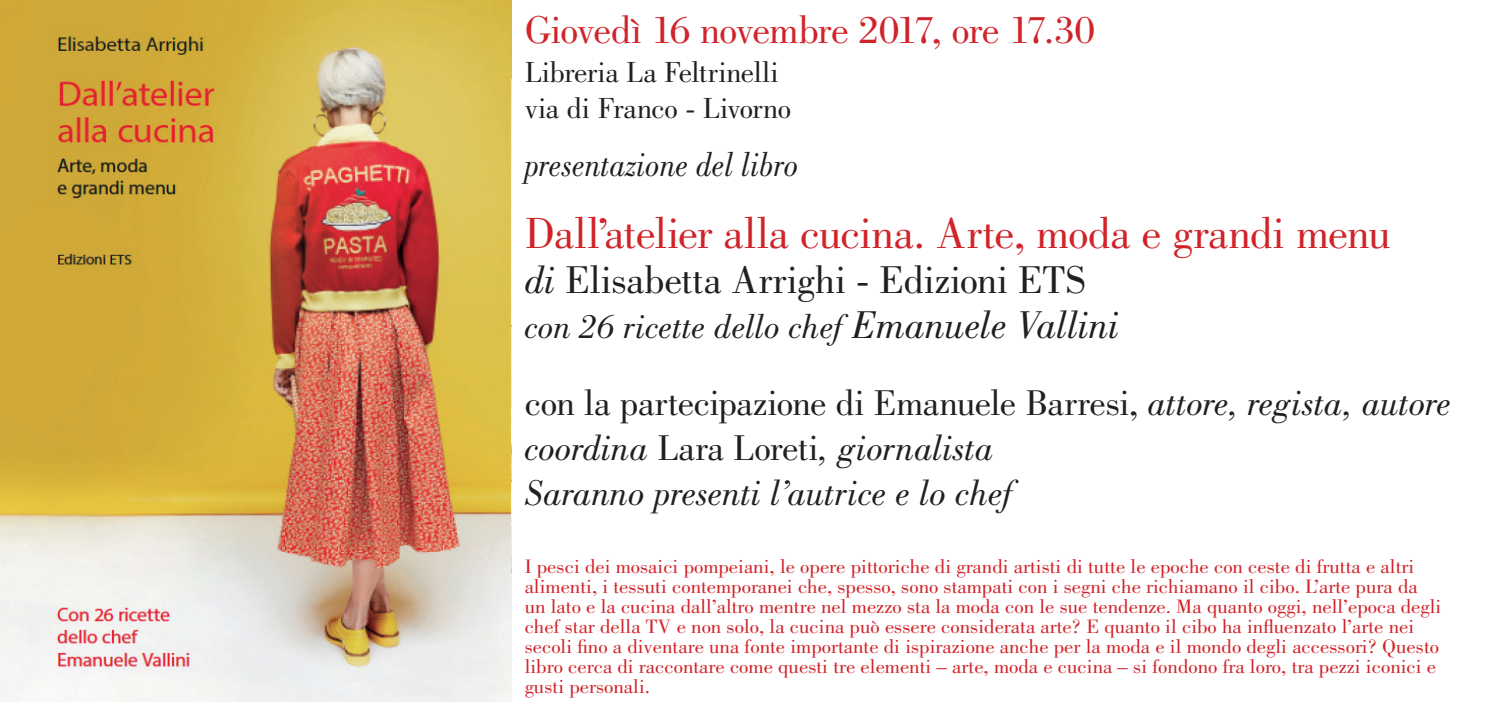
<style>
.page{position:relative;width:1489px;height:709px;background:#fff}
.page>*{position:absolute;margin:0;border:0;box-sizing:border-box;transform-origin:0 0}
.t1{font:45px "Bodoni Std";letter-spacing:-.01em;color:#d1232a}
.t2{font:40px "Bodoni Std";color:#231f20}
.t3{font:40px "Bodoni Std";letter-spacing:-.02em;color:#d1232a}
.t4{font:italic 37px/45px "Bodoni Std";letter-spacing:-.005em;color:#231f20}
.t5{font:italic 35px "Bodoni Std";color:#231f20}
.t6{font:italic 35px "Bodoni Std";color:#231f20;scale:.92 1}
.t7{font:30px/36px "Bodoni Std";letter-spacing:-.01em;color:#231f20}
.t8{font:20px/20px "Bodoni Std";color:#d1232a;scale:1.04 1}
.s1{font-style:italic}
.s2{font-size:40px}
.s3{font-style:normal}
</style>
<div class="page">
<img style="left:0;top:0;width:512px;height:702px">
<h2 class="t3" style="left:524px;top:8px;width:571px">Giovedì 16 novembre 2017, ore 17.30</h2>
<h3 class="t7" style="left:524px;top:54px;width:268px">Libreria La Feltrinelli via di Franco - Livorno</h3>
<h3 class="t6" style="left:524px;top:145px;width:299px">presentazione del libro</h3>
<h1 class="t1" style="left:524px;top:208px;width:867px">Dall’atelier alla cucina. Arte, moda e grandi menu</h1>
<h2 class="t2" style="left:524px;top:257px;width:562px"><span class="s1">di</span> Elisabetta Arrighi - Edizioni ETS</h2>
<h3 class="t5" style="left:524px;top:306px;width:596px">con 26 ricette dello chef <span class="s2">Emanuele Vallini</span></h3>
<h3 class="t4" style="left:524px;top:381px;width:928px"><span class="s3">con la partecipazione di Emanuele Barresi,</span> attore, regista, autore coordina <span class="s3">Lara Loreti</span>, giornalista<br>Saranno presenti l’autrice e lo chef</h3>
<p class="t8" style="left:524px;top:556px;width:883px">I pesci dei mosaici pompeiani, le opere pittoriche di grandi artisti di tutte le epoche con ceste di frutta e altri alimenti, i tessuti contemporanei che, spesso, sono stampati con i segni che richiamano il cibo. L’arte pura da un lato e la cucina dall’altro mentre nel mezzo sta la moda con le sue tendenze. Ma quanto oggi, nell’epoca degli chef star della TV e non solo, la cucina può essere considerata arte? E quanto il cibo ha influenzato l’arte nei secoli fino a diventare una fonte importante di ispirazione anche per la moda e il mondo degli accessori? Questo libro cerca di raccontare come questi tre elementi – arte, moda e cucina – si fondono fra loro, tra pezzi iconici e gusti personali.</p>
</div>
